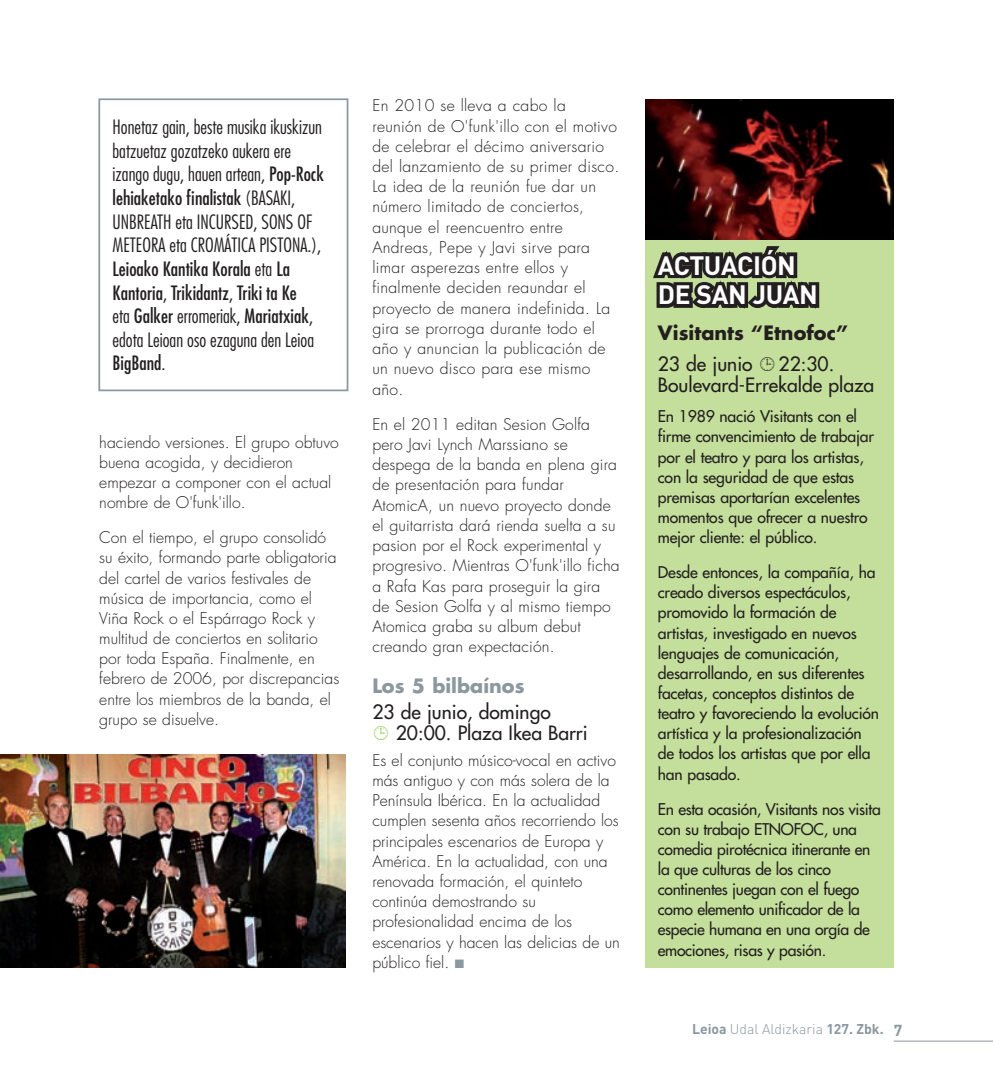
<style>
.page{position:relative;width:993px;height:1092px;background:#fff}
.page>*{position:absolute;margin:0;border:0;box-sizing:border-box;transform-origin:0 0}
.t1{font:700 26.25px/29.8px "DIN";letter-spacing:-.015em;color:#fff}
.t2{font:300 condensed 19.25px/23.6px "Futura";color:#231f20}
.t3{font:19.25px/21.2px "Futura";color:#231f20}
.t4{font:700 19.25px "Futura";color:#231f20}
.t5{font:700 19.25px "Futura";color:#8b98a0}
.t6{font:300 15.75px/20.3px "Futura";letter-spacing:.01em;color:#231f20}
.t7{font:15.75px/20.1px "Futura";letter-spacing:-.01em;color:#231f20}
.t8{font:300 14px "DIN";color:#8b98a0}
.s1{font-weight:400}
.s2{color:#8b98a0}
.s3{font-weight:700}
.s4{font-weight:700;font-size:15.75px}
</style>
<div class="page">
<hr style="left:893px;top:1040px;width:99px;height:1px;background:#8b98a0">
<div style="left:645px;top:99px;width:248px;height:868px;background:#c4df9b"></div>
<svg style="left:647px;top:239px;width:175px;height:70px"></svg>
<img style="left:645px;top:99px;width:248px;height:140px">
<img style="left:0;top:754px;width:346px;height:213px">
<div style="left:98px;top:98px;width:250px;height:293px;border:2px solid #8b98a0"></div>
<p class="t2" style="left:112px;top:115px;width:213px">Honetaz gain, beste musika ikuskizun batzuetaz gozatzeko aukera ere izango dugu, hauen artean, <span class="s1">Pop-Rock lehiaketako finalistak</span> (BASAKI,<br>UNBREATH eta INCURSED, SONS OF<br>METEORA eta CROMÁTICA PISTONA.),<br><span class="s1">Leioako Kantika Korala</span> eta <span class="s1">La<br>Kantoria</span>, <span class="s1">Trikidantz</span>, <span class="s1">Triki ta Ke<br></span>eta <span class="s1">Galker</span> erromeriak, <span class="s1">Mariatxiak</span>, edota Leioan oso ezaguna den Leioa<br><span class="s1">BigBand</span>.</p>
<p class="t6" style="left:99px;top:432px;width:241px">haciendo versiones. El grupo obtuvo buena acogida, y decidieron empezar a componer con el actual nombre de O'funk'illo.</p>
<p class="t6" style="left:99px;top:528px;width:241px">Con el tiempo, el grupo consolidó su éxito, formando parte obligatoria del cartel de varios festivales de música de importancia, como el<br>Viña Rock o el Espárrago Rock y multitud de conciertos en solitario por toda España. Finalmente, en febrero de 2006, por discrepancias entre los miembros de la banda, el grupo se disuelve.</p>
<p class="t6" style="left:372px;top:96px;width:248px">En 2010 se lleva a cabo la<br>reunión de O'funk'illo con el motivo de celebrar el décimo aniversario del lanzamiento de su primer disco.<br>La idea de la reunión fue dar un número limitado de conciertos, aunque el reencuentro entre<br>Andreas, Pepe y Javi sirve para limar asperezas entre ellos y finalmente deciden reaundar el proyecto de manera indefinida. La gira se prorroga durante todo el año y anuncian la publicación de un nuevo disco para ese mismo año.</p>
<p class="t6" style="left:372px;top:414px;width:249px">En el 2011 editan Sesion Golfa pero Javi Lynch Marssiano se despega de la banda en plena gira de presentación para fundar<br>AtomicA, un nuevo proyecto donde el guitarrista dará rienda suelta a su pasion por el Rock experimental y progresivo. Mientras O'funk'illo ficha a Rafa Kas para proseguir la gira de Sesion Golfa y al mismo tiempo<br>Atomica graba su album debut creando gran expectación.</p>
<p class="t5" style="left:372px;top:673px;width:154px">Los 5 bilbaínos</p>
<p class="t3" style="left:396px;top:701px;width:193px;text-indent:-23px">23 de junio, domingo<br>20:00. Plaza Ikea Barri</p>
<p class="t6" style="left:372px;top:750px;width:249px">Es el conjunto músico-vocal en activo más antiguo y con más solera de la<br>Península Ibérica. En la actualidad cumplen sesenta años recorriendo los principales escenarios de Europa y<br>América. En la actualidad, con una renovada formación, el quinteto continúa demostrando su profesionalidad encima de los escenarios y hacen las delicias de un público fiel. <span class="s2">■</span></p>
<h1 class="t1" style="left:657px;top:249px;width:135px;text-indent:95px">IÓN<br>DE SAN JUAN</h1>
<p class="t4" style="left:657px;top:320px;width:192px">Visitants “Etnofoc”</p>
<p class="t3" style="left:657px;top:353px;width:96px">23 de junio</p>
<h1 class="t1" style="left:657px;top:249px;width:63px">ACTUAC</h1>
<p class="t3" style="left:657px;top:353px;width:218px;text-indent:121px">22:30.<br>Boulevard-Errekalde plaza</p>
<p class="t7" style="left:657px;top:406px;width:218px">En 1989 nació Visitants con el firme convencimiento de trabajar por el teatro y para los artistas, con la seguridad de que estas premisas aportarían excelentes momentos que ofrecer a nuestro mejor cliente: el público.</p>
<p class="t7" style="left:657px;top:562px;width:223px">Desde entonces, la compañía, ha creado diversos espectáculos, promovido la formación de artistas, investigado en nuevos lenguajes de comunicación, desarrollando, en sus diferentes facetas, conceptos distintos de teatro y favoreciendo la evolución artística y la profesionalización de todos los artistas que por ella han pasado.</p>
<p class="t7" style="left:657px;top:798px;width:224px">En esta ocasión, Visitants nos visita con su trabajo ETNOFOC, una comedia pirotécnica itinerante en la que culturas de los cinco continentes juegan con el fuego como elemento unificador de la especie humana en una orgía de emociones, risas y pasión.</p>
<p class="t8" style="left:691px;top:1020px;width:212px"><span class="s3">LEIOA</span> Udal Aldizkaria <span class="s3">127. ZBK.</span> <span class="s4">7</span></p>
</div>
